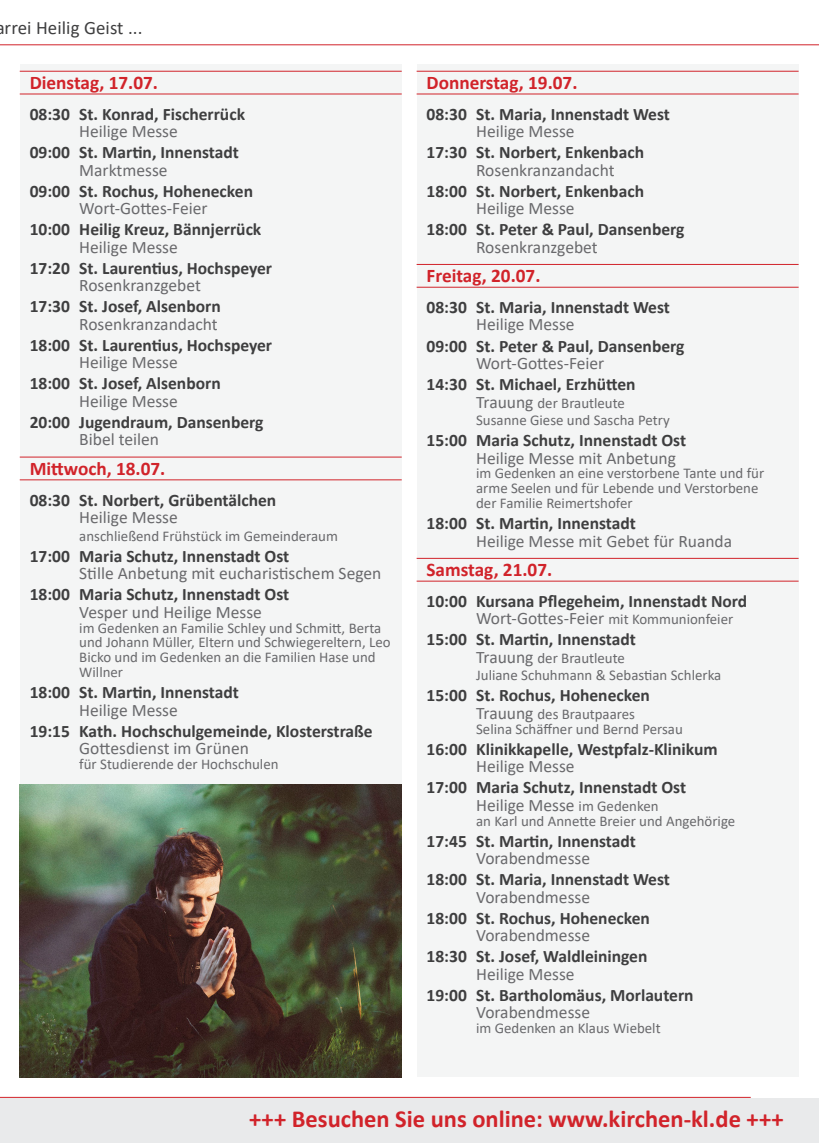
<style>
.page{position:relative;width:819px;height:1143px;background:#fff}
.page>*{position:absolute;margin:0;border:0;box-sizing:border-box;transform-origin:0 0}
.t1{font:700 24.5px "Calibri";color:#d1232a}
.TagDatum{font:700 19.25px "Calibri";color:#d1232a}
.t2{font:18.9px "Calibri";letter-spacing:.005em;color:#3e3e3f}
.Uhrzeit_Kirche{font:700 17.5px/17.5px "Calibri";color:#3e3e3f}
.Messe{font:17.5px "Calibri";color:#69696c}
.Messe-2{font:700 17.5px "Calibri";color:#3e3e3f}
.Zusatztext{font:14.88px/14.9px "Calibri";color:#69696c}
.Messe-3{font:14.88px/17.5px "Calibri";color:#69696c}
.s1{font-weight:400;color:#69696c}
.s2{font-size:17.5px}
.s3{font-size:14.88px}
</style>
<div class="page">
<div style="left:20px;top:64px;width:382px;height:1012px;background:#f4f5f5"></div>
<div style="left:417px;top:64px;width:382px;height:1012px;background:#f4f5f5"></div>
<hr style="left:20px;top:71px;width:382px;height:1px;background:#d1232a">
<hr style="left:20px;top:94px;width:382px;height:1px;background:#d1232a">
<hr style="left:20px;top:456px;width:382px;height:1px;background:#d1232a">
<hr style="left:20px;top:479px;width:382px;height:1px;background:#d1232a">
<hr style="left:417px;top:71px;width:382px;height:1px;background:#d1232a">
<hr style="left:417px;top:94px;width:382px;height:1px;background:#d1232a">
<hr style="left:417px;top:264px;width:382px;height:1px;background:#d1232a">
<hr style="left:417px;top:287px;width:382px;height:1px;background:#d1232a">
<hr style="left:417px;top:558px;width:382px;height:1px;background:#d1232a">
<hr style="left:417px;top:580px;width:382px;height:1px;background:#d1232a">
<div style="left:0;top:1097px;width:818px;height:45px;background:#e9eaeb"></div>
<hr style="left:0;top:1096px;width:751px;height:1px;background:#d1232a">
<hr style="left:0;top:44px;width:819px;height:1px;background:#d1232a">
<img style="left:20px;top:784px;width:382px;height:292px">
<p class="t2" style="left:5px;top:15px;width:139px">rrei Heilig Geist ...</p>
<p class="TagDatum" style="left:30px;top:69px;width:130px">Dienstag, 17.07.</p>
<p class="Uhrzeit_Kirche" style="left:30px;top:105px;width:217px">08:30 St. Konrad, Fischerrück</p>
<p class="Messe" style="left:79px;top:119px;width:100px">Heilige Messe</p>
<p class="Uhrzeit_Kirche" style="left:30px;top:143px;width:211px">09:00 St. Martin, Innenstadt</p>
<p class="Messe" style="left:79px;top:158px;width:90px">Marktmesse</p>
<p class="Uhrzeit_Kirche" style="left:30px;top:182px;width:225px">09:00 St. Rochus, Hohenecken</p>
<p class="Messe" style="left:79px;top:196px;width:130px">Wort-Gottes-Feier</p>
<p class="Uhrzeit_Kirche" style="left:30px;top:220px;width:233px">10:00 Heilig Kreuz, Bännjerrück</p>
<p class="Messe" style="left:79px;top:235px;width:100px">Heilige Messe</p>
<p class="Uhrzeit_Kirche" style="left:30px;top:259px;width:244px">17:20 St. Laurentius, Hochspeyer</p>
<p class="Messe" style="left:79px;top:273px;width:123px">Rosenkranzgebet</p>
<p class="Uhrzeit_Kirche" style="left:30px;top:297px;width:193px">17:30 St. Josef, Alsenborn</p>
<p class="Messe" style="left:79px;top:312px;width:140px">Rosenkranzandacht</p>
<p class="Uhrzeit_Kirche" style="left:30px;top:336px;width:244px">18:00 St. Laurentius, Hochspeyer</p>
<p class="Messe" style="left:79px;top:350px;width:100px">Heilige Messe</p>
<p class="Uhrzeit_Kirche" style="left:30px;top:374px;width:193px">18:00 St. Josef, Alsenborn</p>
<p class="Messe" style="left:79px;top:389px;width:100px">Heilige Messe</p>
<p class="Uhrzeit_Kirche" style="left:30px;top:413px;width:235px">20:00 Jugendraum, Dansenberg</p>
<p class="Messe" style="left:79px;top:427px;width:81px">Bibel teilen</p>
<p class="TagDatum" style="left:30px;top:454px;width:137px">Mittwoch, 18.07.</p>
<p class="Uhrzeit_Kirche" style="left:30px;top:490px;width:248px">08:30 St. Norbert, Grübentälchen</p>
<p class="Messe" style="left:79px;top:505px;width:100px">Heilige Messe</p>
<p class="Messe-3" style="left:79px;top:526px;width:260px">anschließend Frühstück im Gemeinderaum</p>
<p class="Uhrzeit_Kirche" style="left:30px;top:546px;width:261px">17:00 Maria Schutz, Innenstadt Ost</p>
<p class="Messe" style="left:79px;top:561px;width:304px">Stille Anbetung mit eucharistischem Segen</p>
<p class="Uhrzeit_Kirche" style="left:30px;top:585px;width:261px">18:00 Maria Schutz, Innenstadt Ost</p>
<p class="Messe" style="left:79px;top:599px;width:184px">Vesper und Heilige Messe</p>
<p class="Zusatztext" style="left:79px;top:619px;width:313px">im Gedenken an Familie Schley und Schmitt, Berta und Johann Müller, Eltern und Schwiegereltern, Leo Bicko und im Gedenken an die Familien Hase und Willner</p>
<p class="Uhrzeit_Kirche" style="left:30px;top:683px;width:211px">18:00 St. Martin, Innenstadt</p>
<p class="Messe" style="left:79px;top:697px;width:100px">Heilige Messe</p>
<p class="Uhrzeit_Kirche" style="left:79px;top:721px;width:295px;text-indent:-50px">19:15 Kath. Hochschulgemeinde, Klosterstraße<br><span class="s1">Gottesdienst im Grünen</span></p>
<p class="Zusatztext" style="left:79px;top:756px;width:201px">für Studierende der Hochschulen</p>
<p class="TagDatum" style="left:427px;top:69px;width:152px">Donnerstag, 19.07.</p>
<p class="Uhrzeit_Kirche" style="left:427px;top:105px;width:245px">08:30 St. Maria, Innenstadt West</p>
<p class="Messe" style="left:476px;top:119px;width:100px">Heilige Messe</p>
<p class="Uhrzeit_Kirche" style="left:427px;top:143px;width:219px">17:30 St. Norbert, Enkenbach</p>
<p class="Messe" style="left:476px;top:158px;width:140px">Rosenkranzandacht</p>
<p class="Uhrzeit_Kirche" style="left:427px;top:182px;width:219px">18:00 St. Norbert, Enkenbach</p>
<p class="Messe" style="left:476px;top:196px;width:100px">Heilige Messe</p>
<p class="Uhrzeit_Kirche" style="left:427px;top:220px;width:259px">18:00 St. Peter &amp; Paul, Dansenberg</p>
<p class="Messe" style="left:476px;top:235px;width:123px">Rosenkranzgebet</p>
<p class="TagDatum" style="left:427px;top:262px;width:115px">Freitag, 20.07.</p>
<p class="Uhrzeit_Kirche" style="left:427px;top:298px;width:245px">08:30 St. Maria, Innenstadt West</p>
<p class="Messe" style="left:476px;top:312px;width:100px">Heilige Messe</p>
<p class="Uhrzeit_Kirche" style="left:427px;top:336px;width:259px">09:00 St. Peter &amp; Paul, Dansenberg</p>
<p class="Messe" style="left:476px;top:351px;width:130px">Wort-Gottes-Feier</p>
<p class="Uhrzeit_Kirche" style="left:427px;top:375px;width:211px">14:30 St. Michael, Erzhütten</p>
<p class="Messe-3" style="left:476px;top:393px;width:195px"><span class="s2">Trauung</span> der Brautleute<br>Susanne Giese und Sascha Petry</p>
<p class="Uhrzeit_Kirche" style="left:427px;top:431px;width:261px">15:00 Maria Schutz, Innenstadt Ost</p>
<p class="Messe" style="left:476px;top:445px;width:201px">Heilige Messe mit Anbetung</p>
<p class="Zusatztext" style="left:476px;top:465px;width:290px">im Gedenken an eine verstorbene Tante und für arme Seelen und für Lebende und Verstorbene</p>
<p class="Zusatztext" style="left:476px;top:495px;width:158px">der Familie Reimertshofer</p>
<p class="Uhrzeit_Kirche" style="left:427px;top:514px;width:211px">18:00 St. Martin, Innenstadt</p>
<p class="Messe" style="left:476px;top:528px;width:258px">Heilige Messe mit Gebet für Ruanda</p>
<p class="TagDatum" style="left:427px;top:556px;width:127px">Samstag, 21.07.</p>
<p class="Uhrzeit_Kirche" style="left:427px;top:592px;width:322px">10:00 Kursana Pflegeheim, Innenstadt Nord</p>
<p class="Messe" style="left:476px;top:606px;width:259px">Wort-Gottes-Feier <span class="s3">mit Kommunionfeier</span></p>
<p class="Uhrzeit_Kirche" style="left:427px;top:630px;width:211px">15:00 St. Martin, Innenstadt</p>
<p class="Messe-3" style="left:476px;top:648px;width:150px"><span class="s2">Trauung</span> der Brautleute</p>
<p class="Messe-3" style="left:476px;top:666px;width:247px">Juliane Schuhmann &amp; Sebastian Schlerka</p>
<p class="Uhrzeit_Kirche" style="left:427px;top:686px;width:225px">15:00 St. Rochus, Hohenecken</p>
<p class="Messe-3" style="left:476px;top:704px;width:160px"><span class="s2">Trauung</span> des Brautpaares</p>
<p class="Messe-3" style="left:476px;top:719px;width:208px">Selina Schäffner und Bernd Persau</p>
<p class="Uhrzeit_Kirche" style="left:427px;top:740px;width:293px">16:00 Klinikkapelle, Westpfalz-Klinikum</p>
<p class="Messe" style="left:476px;top:754px;width:100px">Heilige Messe</p>
<p class="Messe-2" style="left:427px;top:775px;width:261px">17:00 Maria Schutz, Innenstadt Ost</p>
<p class="Messe" style="left:476px;top:792px;width:184px">Heilige Messe <span class="s3">im Gedenken</span></p>
<p class="Messe-3" style="left:476px;top:811px;width:261px">an Karl und Annette Breier und Angehörige</p>
<p class="Messe-2" style="left:427px;top:828px;width:211px">17:45 St. Martin, Innenstadt</p>
<p class="Messe" style="left:476px;top:846px;width:115px">Vorabendmesse</p>
<p class="Uhrzeit_Kirche" style="left:427px;top:870px;width:245px">18:00 St. Maria, Innenstadt West</p>
<p class="Messe" style="left:476px;top:884px;width:115px">Vorabendmesse</p>
<p class="Uhrzeit_Kirche" style="left:427px;top:908px;width:225px">18:00 St. Rochus, Hohenecken</p>
<p class="Messe" style="left:476px;top:923px;width:115px">Vorabendmesse</p>
<p class="Uhrzeit_Kirche" style="left:427px;top:947px;width:222px">18:30 St. Josef, Waldleiningen</p>
<p class="Messe" style="left:476px;top:961px;width:100px">Heilige Messe</p>
<p class="Uhrzeit_Kirche" style="left:427px;top:985px;width:269px">19:00 St. Bartholomäus, Morlautern</p>
<p class="Messe" style="left:476px;top:1000px;width:115px">Vorabendmesse</p>
<p class="Zusatztext" style="left:476px;top:1020px;width:186px">im Gedenken an Klaus Wiebelt</p>
<p class="t1" style="left:249px;top:1101px;width:536px">+++ Besuchen Sie uns online: www.kirchen-kl.de +++</p>
</div>
